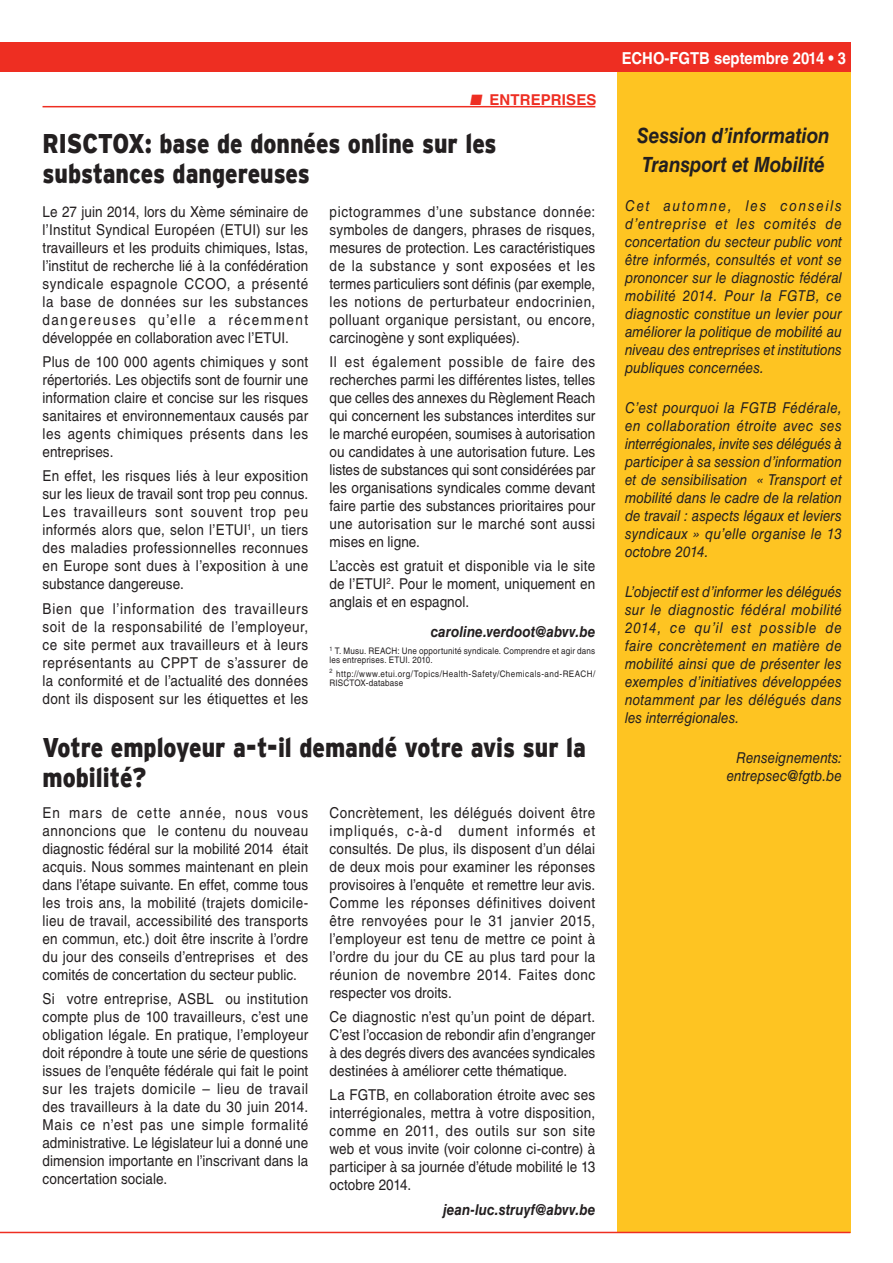
<style>
.page{position:relative;width:893px;height:1263px;background:#fff}
.page>*{position:absolute;margin:0;border:0;box-sizing:border-box;transform-origin:0 0}
.TITEL_18_20{font:900 27px/30px "Interstate";color:#231f20;scale:.85 1}
.KADERTEKST_10_12{font:italic 700 21px "Helvetica LT Std";letter-spacing:-.005em;color:#231f20;scale:.9 1}
.t1{font:700 16.5px "Helvetica LT Std";color:#fff;scale:.9 1}
.BODY_ECHO_10_12{font:15px/18px "Helvetica LT Std";letter-spacing:.01em;color:#231f20;text-align:justify;scale:.9 1}
.KADERTEKST_10_12-2{font:italic 15px/18px "Helvetica LT Std";color:#231f20;text-align:justify;scale:.9 1}
.BODY_ECHO_10_12-2{font:italic 700 15px "Helvetica LT Std";letter-spacing:.005em;color:#231f20;scale:.9 1}
.t2{font:700 15px "Helvetica LT Std";letter-spacing:.01em;color:#ee2e22}
.BODY_ECHO_10_12-3{font:9px/9px "Helvetica LT Std";letter-spacing:.025em;color:#231f20;scale:.9 1}
.BODY_ECHO_10_12-4{font:9px/9px "Helvetica LT Std";letter-spacing:.05em;color:#231f20;scale:.9 1}
</style>
<div class="page">
<div style="left:0;top:43px;width:850px;height:29px;background:#ee2e22"></div>
<div style="left:617px;top:72px;width:233px;height:1161px;background:#fec422"></div>
<hr style="left:0;top:1232px;width:850px;height:1px;background:#ee2e22">
<hr style="left:43px;top:106px;width:552px;height:1px;background:#ee2e22">
<p class="t2" style="left:470px;top:90px;width:128px">■ ENTREPRISES</p>
<p class="TITEL_18_20" style="left:43px;top:128px;width:536px">RISCTOX: base de données online sur les substances dangereuses</p>
<p class="BODY_ECHO_10_12" style="left:43px;top:202px;width:297px">Le 27 juin 2014, lors du Xème séminaire de l’Institut Syndical Européen (ETUI) sur les travailleurs et les produits chimiques, Istas, l’institut de recherche lié à la confédération syndicale espagnole CCOO, a présenté la base de données sur les substances dangereuses qu’elle a récemment développée en collaboration avec l’ETUI.</p>
<p class="BODY_ECHO_10_12" style="left:43px;top:353px;width:297px">Plus de 100 000 agents chimiques y sont répertoriés. Les objectifs sont de fournir une information claire et concise sur les risques sanitaires et environnementaux causés par les agents chimiques présents dans les entreprises.</p>
<p class="BODY_ECHO_10_12" style="left:43px;top:467px;width:297px">En effet, les risques liés à leur exposition sur les lieux de travail sont trop peu connus.<br>Les travailleurs sont souvent trop peu informés alors que, selon l’ETUI<sup>1</sup>, un tiers des maladies professionnelles reconnues en Europe sont dues à l’exposition à une substance dangereuse.</p>
<p class="BODY_ECHO_10_12" style="left:43px;top:599px;width:297px">Bien que l’information des travailleurs soit de la responsabilité de l’employeur, ce site permet aux travailleurs et à leurs représentants au CPPT de s’assurer de la conformité et de l’actualité des données dont ils disposent sur les étiquettes et les</p>
<p class="BODY_ECHO_10_12" style="left:330px;top:202px;width:297px">pictogrammes d’une substance donnée: symboles de dangers, phrases de risques, mesures de protection. Les caractéristiques de la substance y sont exposées et les termes particuliers sont définis (par exemple, les notions de perturbateur endocrinien, polluant organique persistant, ou encore, carcinogène y sont expliquées).</p>
<p class="BODY_ECHO_10_12" style="left:330px;top:353px;width:297px">Il est également possible de faire des recherches parmi les différentes listes, telles que celles des annexes du Règlement Reach qui concernent les substances interdites sur le marché européen, soumises à autorisation ou candidates à une autorisation future. Les listes de substances qui sont considérées par les organisations syndicales comme devant faire partie des substances prioritaires pour une autorisation sur le marché sont aussi mises en ligne.</p>
<p class="BODY_ECHO_10_12" style="left:330px;top:557px;width:297px">L’accès est gratuit et disponible via le site de l’ETUI<sup>2</sup>. Pour le moment, uniquement en anglais et en espagnol.</p>
<p class="BODY_ECHO_10_12-2" style="left:431px;top:622px;width:184px">caroline.verdoot@abvv.be</p>
<p class="BODY_ECHO_10_12-3" style="left:330px;top:647px;width:297px"><sup>1</sup> T. Musu. REACH: Une opportunité syndicale. Comprendre et agir dans les entreprises. ETUI. 2010.</p>
<p class="BODY_ECHO_10_12-4" style="left:330px;top:669px;width:297px"><sup>2</sup> http://www.etui.org/Topics/Health-Safety/Chemicals-and-REACH/<br>RISCTOX-database</p>
<p class="TITEL_18_20" style="left:43px;top:732px;width:641px">Votre employeur a-t-il demandé votre avis sur la mobilité?</p>
<p class="BODY_ECHO_10_12" style="left:43px;top:803px;width:297px">En mars de cette année, nous vous annoncions que le contenu du nouveau diagnostic fédéral sur la mobilité 2014 était acquis. Nous sommes maintenant en plein dans l’étape suivante. En effet, comme tous les trois ans, la mobilité (trajets domicile&shy;lieu de travail, accessibilité des transports en commun, etc.) doit être inscrite à l’ordre du jour des conseils d’entreprises et des comités de concertation du secteur public.</p>
<p class="BODY_ECHO_10_12" style="left:43px;top:990px;width:297px">Si votre entreprise, ASBL ou institution compte plus de 100 travailleurs, c’est une obligation légale. En pratique, l’employeur doit répondre à toute une série de questions issues de l’enquête fédérale qui fait le point sur les trajets domicile – lieu de travail des travailleurs à la date du 30 juin 2014.<br>Mais ce n’est pas une simple formalité administrative. Le législateur lui a donné une dimension importante en l’inscrivant dans la concertation sociale.</p>
<p class="BODY_ECHO_10_12" style="left:330px;top:803px;width:297px">Concrètement, les délégués doivent être impliqués, c-à-d dument informés et consultés. De plus, ils disposent d’un délai de deux mois pour examiner les réponses provisoires à l’enquête et remettre leur avis.<br>Comme les réponses définitives doivent être renvoyées pour le 31 janvier 2015, l’employeur est tenu de mettre ce point à l’ordre du jour du CE au plus tard pour la réunion de novembre 2014. Faites donc respecter vos droits.</p>
<p class="BODY_ECHO_10_12" style="left:330px;top:1008px;width:297px">Ce diagnostic n’est qu’un point de départ.<br>C’est l’occasion de rebondir afin d’engranger à des degrés divers des avancées syndicales destinées à améliorer cette thématique.</p>
<p class="BODY_ECHO_10_12" style="left:330px;top:1086px;width:297px">La FGTB, en collaboration étroite avec ses interrégionales, mettra à votre disposition, comme en 2011, des outils sur son site web et vous invite (voir colonne ci-contre) à participer à sa journée d’étude mobilité le 13 octobre 2014.</p>
<p class="BODY_ECHO_10_12-2" style="left:443px;top:1200px;width:171px">jean-luc.struyf@abvv.be</p>
<p class="t1" style="left:622px;top:48px;width:251px">ECHO-FGTB septembre 2014 • 3</p>
<p class="KADERTEKST_10_12" style="left:637px;top:122px;width:215px">Session d’information</p>
<p class="KADERTEKST_10_12" style="left:642px;top:151px;width:204px">Transport et Mobilité</p>
<p class="KADERTEKST_10_12-2" style="left:625px;top:197px;width:242px">Cet automne, les conseils d’entreprise et les comités de concertation du secteur public vont être informés, consultés et vont se prononcer sur le diagnostic fédéral mobilité 2014. Pour la FGTB, ce diagnostic constitue un levier pour améliorer la politique de mobilité au niveau des entreprises et institutions publiques concernées.</p>
<p class="KADERTEKST_10_12-2" style="left:625px;top:399px;width:242px">C’est pourquoi la FGTB Fédérale, en collaboration étroite avec ses interrégionales, invite ses délégués à participer à sa session d’information et de sensibilisation « Transport et mobilité dans le cadre de la relation de travail : aspects légaux et leviers syndicaux » qu’elle organise le 13 octobre 2014.</p>
<p class="KADERTEKST_10_12-2" style="left:625px;top:582px;width:242px">L’objectif est d’informer les délégués sur le diagnostic fédéral mobilité 2014, ce qu’il est possible de faire concrètement en matière de mobilité ainsi que de présenter les exemples d’initiatives développées notamment par les délégués dans les interrégionales.</p>
<p class="KADERTEKST_10_12-2" style="left:727px;top:748px;width:130px;text-align:right">Renseignements: entrepsec@fgtb.be</p>
</div>
